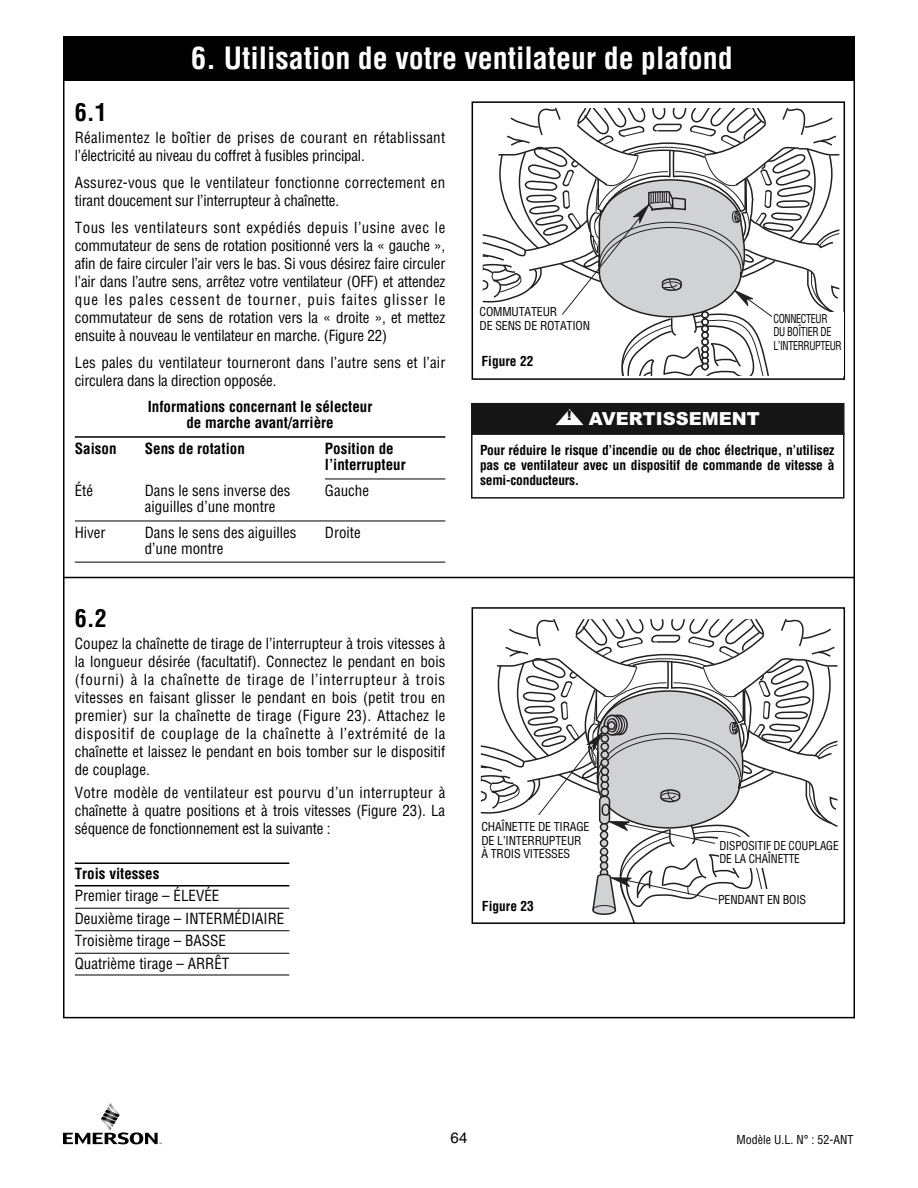
<style>
.page{position:relative;width:918px;height:1188px;background:#fff}
.page>*{position:absolute;margin:0;border:0;box-sizing:border-box;transform-origin:0 0}
.t1{font:700 condensed 30px "Helvetica";color:#fff}
.t2{font:700 condensed 24px "Helvetica";color:#000}
.t3{font:900 18px "Arial";color:#fff}
.t4{font:condensed 15px/18px "Helvetica";color:#000}
.t5{font:700 condensed 15px/16.5px "Helvetica";color:#000;text-align:center}
.t6{font:condensed 15px/18px "Helvetica";letter-spacing:.02em;color:#000}
.t7{font:15px "Helvetica";color:#000}
.t8{font:700 condensed 13.5px/15px "Helvetica";letter-spacing:-.015em;color:#000;text-align:justify}
.t9{font:condensed 13.5px/13.5px "Helvetica";color:#231f20}
.t10{font:condensed 12px/13.5px "Helvetica";letter-spacing:-.015em;color:#000}
.t11{font:condensed 12px/13.5px "Helvetica";letter-spacing:-.035em;color:#000;scale:.84 1}
.t12{font:condensed 12px/13.5px "Helvetica";letter-spacing:-.015em;color:#000;scale:.95 1}
</style>
<div class="page">
<img style="left:110px;top:1103px;width:6px;height:7px">
<img style="left:105px;top:1124px;width:7px;height:7px">
<svg style="left:101px;top:1110px;width:19px;height:14px"></svg>
<svg style="left:63px;top:1132px;width:99px;height:12px"></svg>
<hr style="left:75px;top:436px;width:370px;height:2px;background:#000">
<hr style="left:325px;top:479px;width:120px;height:1px;background:#000">
<hr style="left:75px;top:521px;width:370px;height:1px;background:#000">
<hr style="left:75px;top:562px;width:370px;height:1px;background:#000">
<hr style="left:75px;top:862px;width:214px;height:2px;background:#000">
<hr style="left:75px;top:885px;width:214px;height:1px;background:#000">
<hr style="left:75px;top:908px;width:214px;height:1px;background:#000">
<hr style="left:75px;top:930px;width:214px;height:1px;background:#000">
<hr style="left:75px;top:953px;width:214px;height:1px;background:#000">
<hr style="left:75px;top:975px;width:214px;height:1px;background:#000">
<div style="left:63px;top:36px;width:792px;height:45px;background:#000"></div>
<svg style="left:482px;top:108px;width:358px;height:268px"></svg>
<div style="left:472px;top:101px;width:373px;height:279px;border:2px solid #000"></div>
<hr style="left:63px;top:577px;width:792px;height:1px;background:#000">
<svg style="left:480px;top:619px;width:358px;height:302px"></svg>
<div style="left:472px;top:607px;width:373px;height:317px;border:2px solid #000"></div>
<div style="left:482px;top:901px;width:81px;height:16px;background:#fff"></div>
<div style="left:482px;top:356px;width:112px;height:15px;background:#fff"></div>
<div style="left:471px;top:433px;width:373px;height:66px;border:2px solid #161616"></div>
<div style="left:472px;top:404px;width:371px;height:29px;background:#161616"></div>
<div style="left:471px;top:403px;width:373px;height:32px;border:2px solid #161616"></div>
<svg style="left:556px;top:409px;width:27px;height:16px"></svg>
<div style="left:482px;top:816px;width:108px;height:51px;background:#fff"></div>
<div style="left:719px;top:839px;width:123px;height:29px;background:#fff"></div>
<div style="left:718px;top:889px;width:122px;height:22px;background:#fff"></div>
<div style="left:478px;top:306px;width:83px;height:40px;background:#fff"></div>
<div style="left:772px;top:312px;width:71px;height:63px;background:#fff"></div>
<h1 class="t1" style="left:191px;top:41px;width:543px">6. Utilisation de votre ventilateur de plafond</h1>
<h2 class="t2" style="left:75px;top:99px;width:33px">6.1</h2>
<p class="t6" style="left:75px;top:129px;width:372px">Réalimentez le boîtier de prises de courant en rétablissant l’électricité au niveau du coffret à fusibles principal.</p>
<p class="t4" style="left:75px;top:174px;width:372px">Assurez-vous que le ventilateur fonctionne correctement en tirant doucement sur l’interrupteur à chaînette.</p>
<p class="t4" style="left:75px;top:219px;width:372px;text-align:justify">Tous les ventilateurs sont expédiés depuis l’usine avec le commutateur de sens de rotation positionné vers la « gauche », afin de faire circuler l’air vers le bas. Si vous désirez faire circuler l’air dans l’autre sens, arrêtez votre ventilateur (OFF) et attendez que les pales cessent de tourner, puis faites glisser le commutateur de sens de rotation vers la « droite », et mettez ensuite à nouveau le ventilateur en marche. (Figure 22)</p>
<p class="t4" style="left:75px;top:354px;width:372px">Les pales du ventilateur tourneront dans l’autre sens et l’air circulera dans la direction opposée.</p>
<p class="t5" style="left:148px;top:399px;width:226px">Informations concernant le sélecteur de marche avant/arrière</p>
<p class="t5" style="left:75px;top:441px;width:43px">Saison</p>
<p class="t5" style="left:145px;top:441px;width:102px">Sens de rotation</p>
<p class="t5" style="left:325px;top:441px;width:82px;text-align:left">Position de l’interrupteur</p>
<p class="t4" style="left:75px;top:482px;width:20px">Été</p>
<p class="t4" style="left:145px;top:482px;width:147px">Dans le sens inverse des</p>
<p class="t4" style="left:325px;top:482px;width:46px">Gauche</p>
<p class="t4" style="left:145px;top:498px;width:132px">aiguilles d’une montre</p>
<p class="t4" style="left:75px;top:524px;width:32px">Hiver</p>
<p class="t4" style="left:145px;top:524px;width:153px">Dans le sens des aiguilles</p>
<p class="t4" style="left:325px;top:524px;width:37px">Droite</p>
<p class="t4" style="left:145px;top:540px;width:80px">d’une montre</p>
<h2 class="t2" style="left:75px;top:604px;width:33px">6.2</h2>
<p class="t4" style="left:75px;top:635px;width:372px;text-align:justify">Coupez la chaînette de tirage de l’interrupteur à trois vitesses à la longueur désirée (facultatif). Connectez le pendant en bois (fourni) à la chaînette de tirage de l’interrupteur à trois vitesses en faisant glisser le pendant en bois (petit trou en premier) sur la chaînette de tirage (Figure 23). Attachez le dispositif de couplage de la chaînette à l’extrémité de la chaînette et laissez le pendant en bois tomber sur le dispositif de couplage.</p>
<p class="t4" style="left:75px;top:784px;width:372px;text-align:justify">Votre modèle de ventilateur est pourvu d’un interrupteur à chaînette à quatre positions et à trois vitesses (Figure 23). La séquence de fonctionnement est la suivante :</p>
<p class="t5" style="left:75px;top:865px;width:86px">Trois vitesses</p>
<p class="t4" style="left:75px;top:885px;width:211px;line-height:22.5px">Premier tirage – ÉLEVÉE<br>Deuxième tirage – INTERMÉDIAIRE<br>Troisième tirage – BASSE<br>Quatrième tirage – ARRÊT</p>
<p class="t10" style="left:480px;top:305px;width:112px">COMMUTATEUR<br>DE SENS DE ROTATION</p>
<p class="t11" style="left:774px;top:312px;width:83px">CONNECTEUR<br>DU BOÎTIER DE<br>L’INTERRUPTEUR</p>
<p class="t9" style="left:495px;top:309px;width:67px">REVERSING<br>SWITCH</p>
<p class="t9" style="left:779px;top:314px;width:62px">SWITCH<br>HOUSING<br>ASSEMBLY</p>
<p class="t8" style="left:482px;top:354px;width:54px">Figure 22</p>
<p class="t3" style="left:567px;top:408px;width:194px"><sup>!</sup> AVERTISSEMENT</p>
<p class="t8" style="left:480px;top:443px;width:356px">Pour réduire le risque d’incendie ou de choc électrique, n’utilisez pas ce ventilateur avec un dispositif de commande de vitesse à semi-conducteurs.</p>
<p class="t10" style="left:481px;top:820px;width:110px">CHAÎNETTE DE TIRAGE<br>DE L’INTERRUPTEUR<br>À TROIS VITESSES</p>
<p class="t9" style="left:488px;top:819px;width:98px">3-SPEED SWITCH<br>PULL CHAIN</p>
<p class="t8" style="left:482px;top:899px;width:54px">Figure 23</p>
<p class="t12" style="left:719px;top:839px;width:127px">DISPOSITIF DE COUPLAGE<br>DE LA CHAÎNETTE</p>
<p class="t10" style="left:718px;top:893px;width:90px">PENDANT EN BOIS</p>
<p class="t9" style="left:721px;top:840px;width:93px">CHAIN COUPLER</p>
<p class="t9" style="left:721px;top:894px;width:109px">WOODEN PENDANT</p>
<p class="t7" style="left:451px;top:1133px;width:18px">64</p>
<p class="t10" style="left:736px;top:1133px;width:119px">Modèle U.L. N° : 52-ANT</p>
</div>
